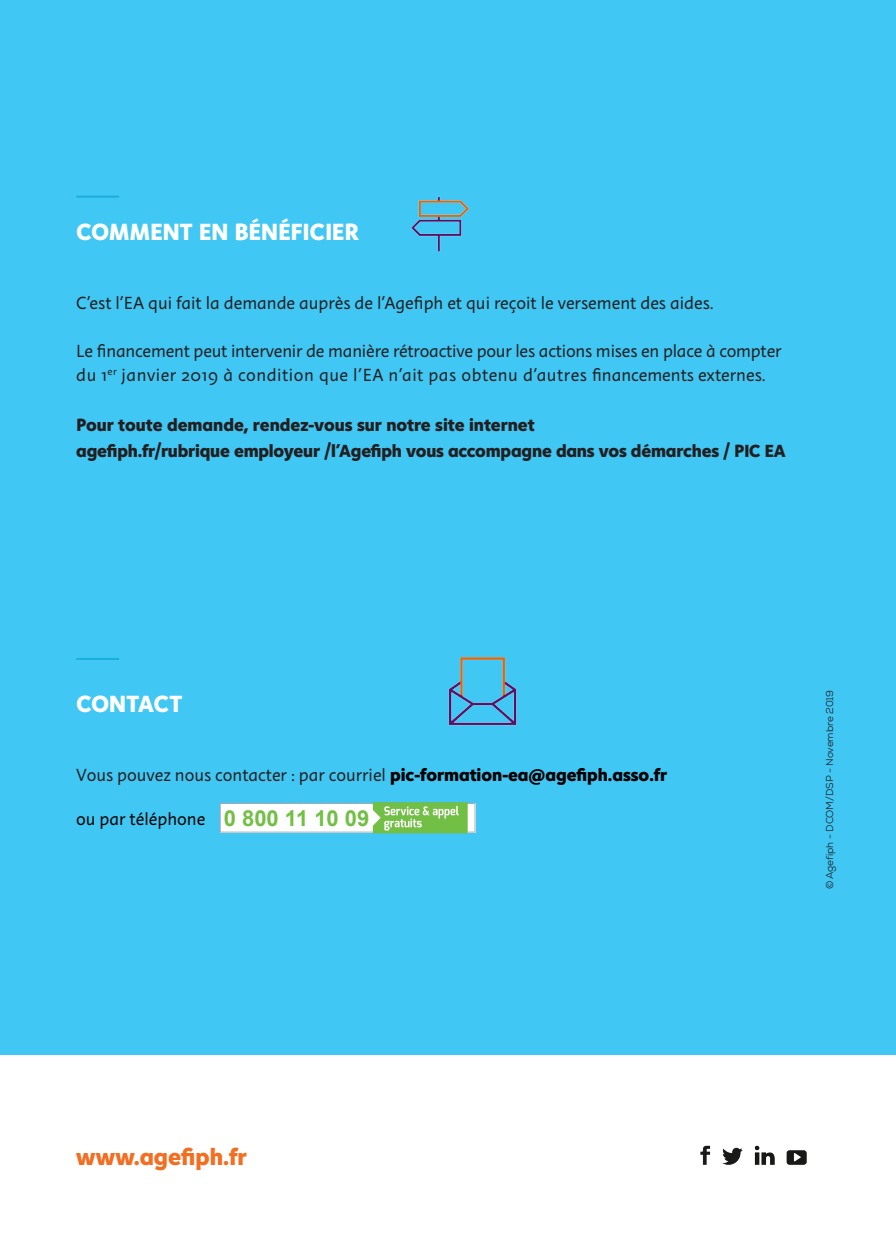
<style>
.page{position:relative;width:896px;height:1248px;background:#fff}
.page>*{position:absolute;margin:0;border:0;box-sizing:border-box;transform-origin:0 0}
.t1{font:800 24px "Instant 5";letter-spacing:.01em;color:#fff}
.t2{font:800 24px "Instant 5";color:#f36e21}
.t3{font:700 22px "Arial";color:#71bf44}
.t4{font:18px/24px "Instant 3";color:#231f20}
.t5{font:800 18px "Instant 5";letter-spacing:-.01em;color:#231f20}
.t6{font:18px "Instant 3";color:#000}
.t7{font:10px "Nexa";letter-spacing:-.01em;color:#231f20}
.s1{font-family:"Instant 5";font-weight:800;color:#000}
</style>
<div class="page">
<div style="left:0;top:0;width:896px;height:1054px;background:#40c7f4"></div>
<img style="left:700px;top:1145px;width:107px;height:20px">
<svg style="left:220px;top:802px;width:255px;height:31px;background:#cbe6c1"></svg>
<hr style="left:76px;top:658px;width:43px;height:2px;background:#019ecb">
<img style="left:448px;top:657px;width:69px;height:69px">
<hr style="left:76px;top:195px;width:43px;height:2px;background:#019ecb">
<img style="left:411px;top:196px;width:58px;height:56px">
<p class="t1" style="left:76px;top:215px;width:284px">COMMENT EN BÉNÉFICIER</p>
<p class="t4" style="left:76px;top:291px;width:639px">C’est l’EA qui fait la demande auprès de l’Agefiph et qui reçoit le versement des aides.</p>
<p class="t4" style="left:76px;top:339px;width:707px">Le financement peut intervenir de manière rétroactive pour les actions mises en place à compter du 1<sup>er</sup> janvier 2019 à condition que l’EA n’ait pas obtenu d’autres financements externes.</p>
<p class="t5" style="left:76px;top:411px;width:460px">Pour toute demande, rendez-vous sur notre site internet</p>
<p class="t5" style="left:76px;top:437px;width:711px">agefiph.fr/rubrique employeur /l’Agefiph vous accompagne dans vos démarches / PIC EA</p>
<p class="t1" style="left:76px;top:686px;width:107px">CONTACT</p>
<p class="t4" style="left:76px;top:763px;width:592px">Vous pouvez nous contacter : par courriel <span class="s1">pic-formation-ea@agefiph.asso.fr</span></p>
<p class="t6" style="left:76px;top:807px;width:131px">ou par téléphone</p>
<p class="t3" style="left:224px;top:803px;width:147px">0 800 11 10 09</p>
<p class="t7" style="left:823px;top:889px;width:201px;rotate:-90deg">© Agefiph - DCOM/DSP - Novembre 2019</p>
<p class="t2" style="left:76px;top:1139px;width:172px">www.agefiph.fr</p>
</div>
